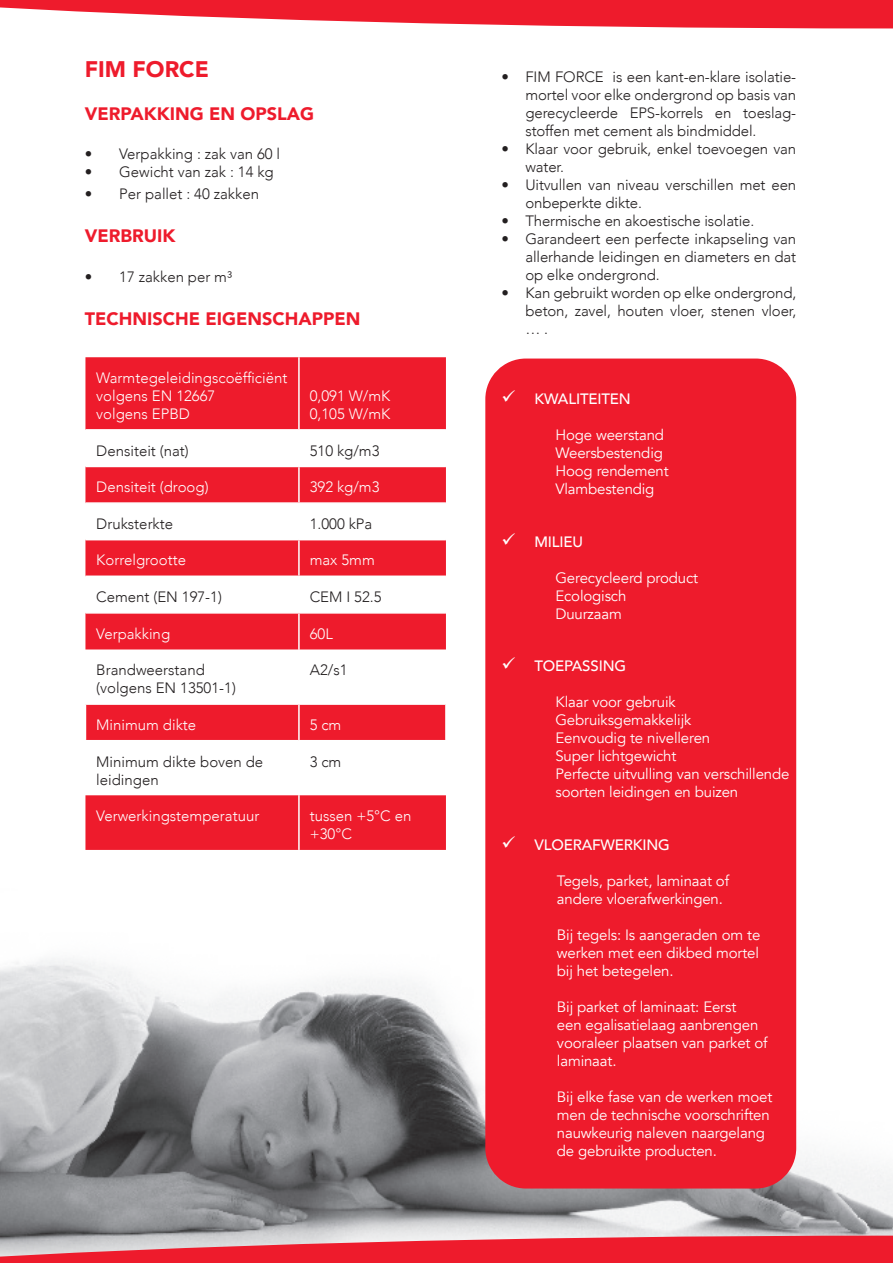
<style>
.page{position:relative;width:893px;height:1263px;background:#fff}
.page>*{position:absolute;margin:0;border:0;box-sizing:border-box;transform-origin:0 0}
.t1{font:900 22.5px "Avenir";color:#ee1b2c}
.t2{font:900 18px "Avenir";color:#ee1b2c}
.t3{font:300 15px/18px "Avenir";letter-spacing:-.01em;color:#231f20}
.t4{font:15px/18px "Avenir";letter-spacing:-.01em;color:#fff}
.t5{font:300 15px/18px "Avenir";color:#fff}
.t6{font:500 15px "Avenir";letter-spacing:-.01em;color:#fff}
</style>
<div class="page">
<img style="left:0;top:889px;width:893px;height:346px">
<svg style="left:85px;top:357px;width:361px;height:383px;fill:#ee1b2c"></svg>
<div style="left:85px;top:795px;width:361px;height:55px;background:#ee1b2c"></div>
<hr style="left:298px;top:357px;width:2px;height:72px;background:#fff">
<hr style="left:85px;top:429px;width:214px;height:2px;background:#fff">
<hr style="left:299px;top:429px;width:147px;height:2px;background:#fff">
<hr style="left:298px;top:431px;width:2px;height:35px;background:#fff">
<hr style="left:85px;top:466px;width:214px;height:1px;background:#fff">
<hr style="left:299px;top:466px;width:147px;height:1px;background:#fff">
<hr style="left:298px;top:467px;width:2px;height:35px;background:#fff">
<hr style="left:85px;top:502px;width:214px;height:2px;background:#fff">
<hr style="left:299px;top:502px;width:147px;height:2px;background:#fff">
<hr style="left:298px;top:504px;width:2px;height:35px;background:#fff">
<hr style="left:85px;top:539px;width:214px;height:1px;background:#fff">
<hr style="left:299px;top:539px;width:147px;height:1px;background:#fff">
<hr style="left:298px;top:540px;width:2px;height:35px;background:#fff">
<hr style="left:85px;top:575px;width:214px;height:2px;background:#fff">
<hr style="left:299px;top:575px;width:147px;height:2px;background:#fff">
<hr style="left:298px;top:577px;width:2px;height:35px;background:#fff">
<hr style="left:85px;top:612px;width:214px;height:2px;background:#fff">
<hr style="left:299px;top:612px;width:147px;height:2px;background:#fff">
<hr style="left:298px;top:614px;width:2px;height:35px;background:#fff">
<hr style="left:298px;top:649px;width:2px;height:54px;background:#fff">
<hr style="left:85px;top:703px;width:214px;height:2px;background:#fff">
<hr style="left:85px;top:705px;width:1px;height:35px;background:#fff">
<hr style="left:299px;top:703px;width:148px;height:2px;background:#fff">
<hr style="left:298px;top:705px;width:2px;height:35px;background:#fff">
<hr style="left:445px;top:705px;width:2px;height:35px;background:#fff">
<hr style="left:298px;top:795px;width:2px;height:55px;background:#fff">
<svg style="left:0;top:1235px;width:893px;height:28px;background:#e74a57"></svg>
<svg style="left:0;top:0;width:893px;height:28px"></svg>
<div style="left:485px;top:359px;width:311px;height:829px;background:#ee1b2c;border-radius:40px"></div>
<p class="t1" style="left:85px;top:49px;width:126px">FIM FORCE</p>
<p class="t2" style="left:85px;top:98px;width:231px">VERPAKKING EN OPSLAG</p>
<p class="t3" style="left:85px;top:145px;width:197px">• Verpakking : zak van 60 l</p>
<p class="t3" style="left:85px;top:163px;width:191px">• Gewicht van zak : 14 kg</p>
<p class="t3" style="left:85px;top:185px;width:176px">• Per pallet : 40 zakken</p>
<p class="t2" style="left:85px;top:220px;width:92px">VERBRUIK</p>
<p class="t3" style="left:85px;top:268px;width:149px">• 17 zakken per m³</p>
<p class="t2" style="left:85px;top:303px;width:277px">TECHNISCHE EIGENSCHAPPEN</p>
<p class="t5" style="left:96px;top:369px;width:193px">Warmtegeleidingscoëfficiënt</p>
<p class="t5" style="left:96px;top:387px;width:121px">volgens EN 12667</p>
<p class="t5" style="left:96px;top:405px;width:95px">volgens EPBD</p>
<p class="t5" style="left:310px;top:387px;width:82px">0,091 W/mK</p>
<p class="t5" style="left:310px;top:405px;width:82px">0,105 W/mK</p>
<p class="t3" style="left:96px;top:441px;width:94px">Densiteit (nat)</p>
<p class="t3" style="left:310px;top:441px;width:71px">510 kg/m3</p>
<p class="t5" style="left:96px;top:478px;width:114px">Densiteit (droog)</p>
<p class="t5" style="left:310px;top:478px;width:71px">392 kg/m3</p>
<p class="t3" style="left:96px;top:515px;width:78px">Druksterkte</p>
<p class="t3" style="left:310px;top:515px;width:64px">1.000 kPa</p>
<p class="t5" style="left:96px;top:551px;width:91px">Korrelgrootte</p>
<p class="t5" style="left:310px;top:551px;width:67px">max 5mm</p>
<p class="t3" style="left:96px;top:588px;width:127px">Cement (EN 197-1)</p>
<p class="t3" style="left:310px;top:588px;width:73px">CEM I 52.5</p>
<p class="t5" style="left:96px;top:624px;width:75px">Verpakking</p>
<p class="t5" style="left:310px;top:624px;width:25px">60L</p>
<p class="t3" style="left:96px;top:661px;width:110px">Brandweerstand</p>
<p class="t3" style="left:96px;top:679px;width:141px">(volgens EN 13501-1)</p>
<p class="t3" style="left:310px;top:661px;width:39px">A2/s1</p>
<p class="t5" style="left:96px;top:716px;width:102px">Minimum dikte</p>
<p class="t5" style="left:310px;top:716px;width:33px">5 cm</p>
<p class="t3" style="left:96px;top:752px;width:169px">Minimum dikte boven de leidingen</p>
<p class="t3" style="left:310px;top:752px;width:33px">3 cm</p>
<p class="t5" style="left:96px;top:807px;width:165px">Verwerkingstemperatuur</p>
<p class="t5" style="left:310px;top:807px;width:103px">tussen +5°C en +30°C</p>
<p class="t3" style="left:525px;top:68px;width:272px;text-align:justify;text-indent:-24px">• FIM FORCE is een kant-en-klare isolatie&shy;mortel voor elke ondergrond op basis van gerecycleerde EPS-korrels en toeslag&shy;stoffen met cement als bindmiddel.</p>
<p class="t3" style="left:525px;top:140px;width:272px;text-indent:-24px">• Klaar voor gebruik, enkel toevoegen van water.</p>
<p class="t3" style="left:525px;top:176px;width:272px;text-indent:-24px">• Uitvullen van niveau verschillen met een onbeperkte dikte.</p>
<p class="t3" style="left:501px;top:212px;width:254px">• Thermische en akoestische isolatie.</p>
<p class="t3" style="left:525px;top:230px;width:272px;text-align:justify;text-indent:-24px">• Garandeert een perfecte inkapseling van allerhande leidingen en diameters en dat op elke ondergrond.</p>
<p class="t3" style="left:525px;top:284px;width:272px;text-align:justify;text-indent:-24px">• Kan gebruikt worden op elke ondergrond, beton, zavel, houten vloer, stenen vloer, … .</p>
<p class="t6" style="left:501px;top:386px;width:131px">✓ KWALITEITEN</p>
<p class="t4" style="left:555px;top:426px;width:110px">Hoge weerstand</p>
<p class="t4" style="left:555px;top:444px;width:109px">Weersbestendig</p>
<p class="t4" style="left:555px;top:462px;width:115px">Hoog rendement</p>
<p class="t4" style="left:555px;top:480px;width:101px">Vlambestendig</p>
<p class="t6" style="left:501px;top:529px;width:83px">✓ MILIEU</p>
<p class="t4" style="left:555px;top:569px;width:144px">Gerecycleerd product</p>
<p class="t4" style="left:555px;top:587px;width:72px">Ecologisch</p>
<p class="t4" style="left:555px;top:605px;width:68px">Duurzaam</p>
<p class="t6" style="left:501px;top:653px;width:126px">✓ TOEPASSING</p>
<p class="t4" style="left:555px;top:693px;width:122px">Klaar voor gebruik</p>
<p class="t4" style="left:555px;top:711px;width:137px">Gebruiksgemakkelijk</p>
<p class="t4" style="left:555px;top:729px;width:156px">Eenvoudig te nivelleren</p>
<p class="t4" style="left:555px;top:747px;width:123px">Super lichtgewicht</p>
<p class="t4" style="left:555px;top:765px;width:236px">Perfecte uitvulling van verschillende soorten leidingen en buizen</p>
<p class="t6" style="left:501px;top:832px;width:170px">✓ VLOERAFWERKING</p>
<p class="t4" style="left:557px;top:872px;width:174px">Tegels, parket, laminaat of andere vloerafwerkingen.</p>
<p class="t4" style="left:557px;top:926px;width:205px;text-align:justify">Bij tegels: Is aangeraden om te werken met een dikbed mortel bij het betegelen.</p>
<p class="t4" style="left:557px;top:998px;width:212px">Bij parket of laminaat: Eerst<br>een egalisatielaag aanbrengen vooraleer plaatsen van parket of laminaat.</p>
<p class="t4" style="left:557px;top:1088px;width:217px">Bij elke fase van de werken moet men de technische voorschriften nauwkeurig naleven naargelang de gebruikte producten.</p>
</div>
